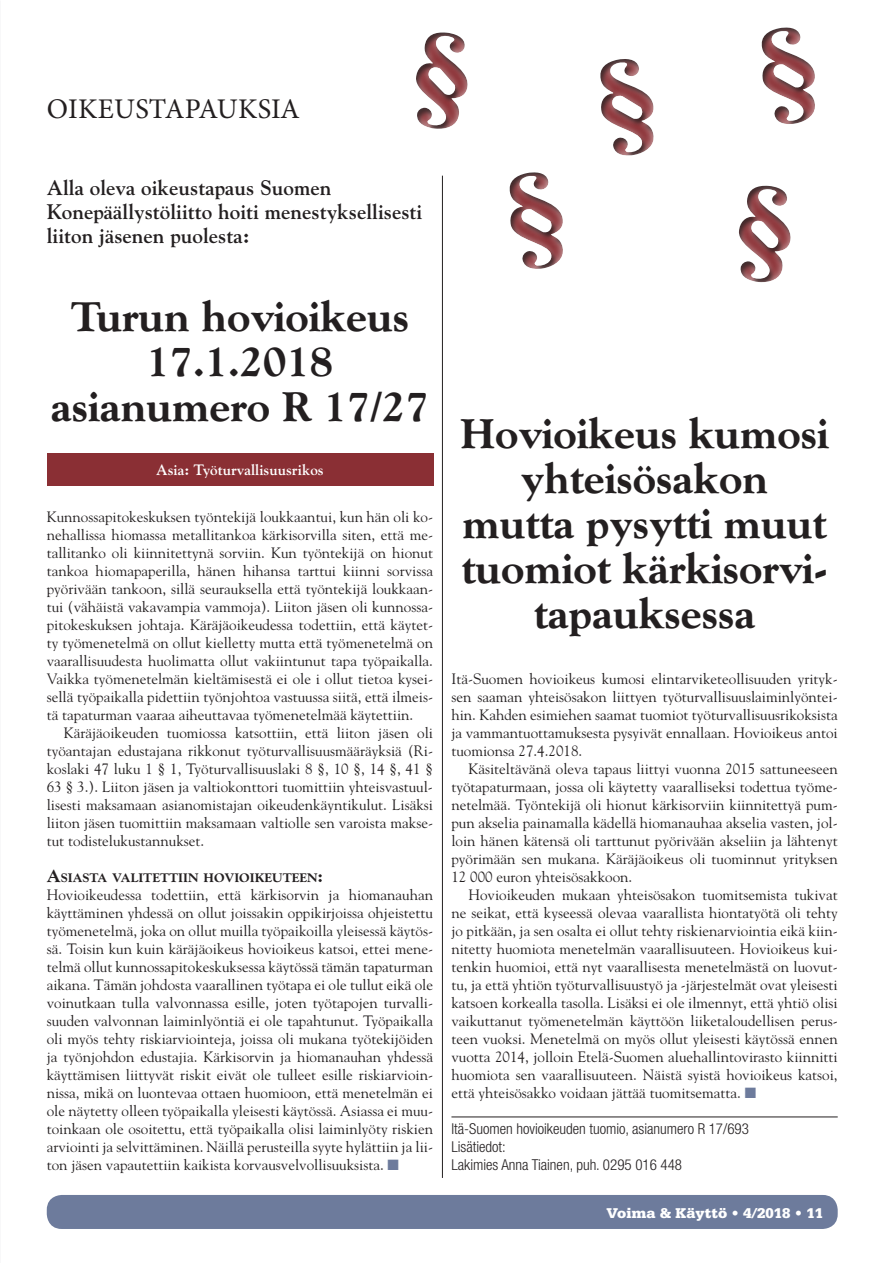
<style>
.page{position:relative;width:893px;height:1263px;background:#fff}
.page>*{position:absolute;margin:0;border:0;box-sizing:border-box;transform-origin:0 0}
.t1{font:800 42px/45px "Goudy";color:#231f20;text-align:center}
.t2{font:28.5px "Minion Pro";letter-spacing:.005em;color:#231f20}
.t3{font:700 21px/24px "Goudy";color:#231f20}
.t4{font:15px/18px "Goudy";color:#231f20;text-align:justify}
.t5{font:300 condensed 15px/18px "Helvetica Neue LT Std";color:#231f20}
.t6{font:700 15px "Goudy";color:#fff}
.t7{font:900 15px "Serifa";color:#fff}
.t8{font:800 12.6px "Goudy";color:#231f20}
.s1{font-size:18px}
.s2{color:#6d7b9c}
</style>
<div class="page">
<div style="left:47px;top:1195px;width:791px;height:34px;background:#6d7b9c;border-radius:15px"></div>
<div style="left:47px;top:453px;width:386px;height:33px;background:#8a2f34"></div>
<hr style="left:451px;top:1117px;width:387px;height:1px;background:#231f20">
<hr style="left:442px;top:176px;width:1px;height:1002px;background:#231f20">
<svg style="left:739px;top:27px;width:76px;height:256px"></svg>
<svg style="left:416px;top:32px;width:238px;height:241px"></svg>
<h2 class="t2" style="left:47px;top:90px;width:254px">OIKEUSTAPAUKSIA</h2>
<h3 class="t3" style="left:47px;top:175px;width:377px">Alla oleva oikeustapaus Suomen<br>Konepäällystöliitto hoiti menestyksellisesti liiton jäsenen puolesta:</h3>
<h1 class="t1" style="left:51px;top:294px;width:380px">Turun hovioikeus<br>17.1.2018 asianumero R 17/27</h1>
<p class="t6" style="left:156px;top:461px;width:169px">Asia: Työturvallisuusrikos</p>
<p class="t4" style="left:47px;top:507px;width:388px">Kunnossapitokeskuksen työntekijä loukkaantui, kun hän oli ko&shy;nehallissa hiomassa metallitankoa kärkisorvilla siten, että me&shy;tallitanko oli kiinnitettynä sorviin. Kun työntekijä on hionut tankoa hiomapaperilla, hänen hihansa tarttui kiinni sorvissa pyörivään tankoon, sillä seurauksella että työntekijä loukkaan&shy;tui (vähäistä vakavampia vammoja). Liiton jäsen oli kunnossa&shy;pitokeskuksen johtaja. Käräjäoikeudessa todettiin, että käytet&shy;ty työmenetelmä on ollut kielletty mutta että työmenetelmä on vaarallisuudesta huolimatta ollut vakiintunut tapa työpaikalla.<br>Vaikka työmenetelmän kieltämisestä ei ole i ollut tietoa kysei&shy;sellä työpaikalla pidettiin työnjohtoa vastuussa siitä, että ilmeis&shy;tä tapaturman vaaraa aiheuttavaa työmenetelmää käytettiin.</p>
<p class="t4" style="left:47px;top:723px;width:388px;text-indent:17px">Käräjäoikeuden tuomiossa katsottiin, että liiton jäsen oli työantajan edustajana rikkonut työturvallisuusmääräyksiä (Ri&shy;koslaki 47 luku 1 § 1, Työturvallisuuslaki 8 §, 10 §, 14 §, 41 § 63 § 3.). Liiton jäsen ja valtiokonttori tuomittiin yhteisvastuul&shy;lisesti maksamaan asianomistajan oikeudenkäyntikulut. Lisäksi liiton jäsen tuomittiin maksamaan valtiolle sen varoista makse&shy;tut todistelukustannukset.</p>
<p class="t8" style="left:47px;top:870px;width:277px"><span class="s1">A</span>SIASTA VALITETTIIN HOVIOIKEUTEEN<span class="s1">:</span></p>
<p class="t4" style="left:47px;top:885px;width:388px">Hovioikeudessa todettiin, että kärkisorvin ja hiomanauhan käyttäminen yhdessä on ollut joissakin oppikirjoissa ohjeistettu työmenetelmä, joka on ollut muilla työpaikoilla yleisessä käytös&shy;sä. Toisin kun kuin käräjäoikeus hovioikeus katsoi, ettei mene&shy;telmä ollut kunnossapitokeskuksessa käytössä tämän tapaturman aikana. Tämän johdosta vaarallinen työtapa ei ole tullut eikä ole voinutkaan tulla valvonnassa esille, joten työtapojen turvalli&shy;suuden valvonnan laiminlyöntiä ei ole tapahtunut. Työpaikalla oli myös tehty riskiarviointeja, joissa oli mukana työtekijöiden ja työnjohdon edustajia. Kärkisorvin ja hiomanauhan yhdessä käyttämisen liittyvät riskit eivät ole tulleet esille riskiarvioin&shy;nissa, mikä on luontevaa ottaen huomioon, että menetelmän ei ole näytetty olleen työpaikalla yleisesti käytössä. Asiassa ei muu&shy;toinkaan ole osoitettu, että työpaikalla olisi laiminlyöty riskien arviointi ja selvittäminen. Näillä perusteilla syyte hylättiin ja lii&shy;ton jäsen vapautettiin kaikista korvausvelvollisuuksista. <span class="s2">■</span></p>
<h1 class="t1" style="left:460px;top:412px;width:370px">Hovioikeus kumosi yhteisösakon mutta pysytti muut tuomiot kärkisorvi&shy;tapauksessa</h1>
<p class="t4" style="left:451px;top:669px;width:388px">Itä-Suomen hovioikeus kumosi elintarviketeollisuuden yrityk&shy;sen saaman yhteisösakon liittyen työturvallisuuslaiminlyöntei&shy;hin. Kahden esimiehen saamat tuomiot työturvallisuusrikoksista ja vammantuottamuksesta pysyivät ennallaan. Hovioikeus antoi tuomionsa 27.4.2018.</p>
<p class="t4" style="left:451px;top:759px;width:388px;text-indent:17px">Käsiteltävänä oleva tapaus liittyi vuonna 2015 sattuneeseen työtapaturmaan, jossa oli käytetty vaaralliseksi todettua työme&shy;netelmää. Työntekijä oli hionut kärkisorviin kiinnitettyä pum&shy;pun akselia painamalla kädellä hiomanauhaa akselia vasten, jol&shy;loin hänen kätensä oli tarttunut pyörivään akseliin ja lähtenyt pyörimään sen mukana. Käräjäoikeus oli tuominnut yrityksen 12 000 euron yhteisösakkoon.</p>
<p class="t4" style="left:451px;top:885px;width:388px;text-indent:17px">Hovioikeuden mukaan yhteisösakon tuomitsemista tukivat ne seikat, että kyseessä olevaa vaarallista hiontatyötä oli tehty jo pitkään, ja sen osalta ei ollut tehty riskienarviointia eikä kiin&shy;nitetty huomiota menetelmän vaarallisuuteen. Hovioikeus kui&shy;tenkin huomioi, että nyt vaarallisesta menetelmästä on luovut&shy;tu, ja että yhtiön työturvallisuustyö ja -järjestelmät ovat yleisesti katsoen korkealla tasolla. Lisäksi ei ole ilmennyt, että yhtiö olisi vaikuttanut työmenetelmän käyttöön liiketaloudellisen perus&shy;teen vuoksi. Menetelmä on myös ollut yleisesti käytössä ennen vuotta 2014, jolloin Etelä-Suomen aluehallintovirasto kiinnitti huomiota sen vaarallisuuteen. Näistä syistä hovioikeus katsoi, että yhteisösakko voidaan jättää tuomitsematta. <span class="s2">■</span></p>
<p class="t5" style="left:451px;top:1120px;width:299px">Itä-Suomen hovioikeuden tuomio, asianumero R 17/693<br>Lisätiedot:<br>Lakimies Anna Tiainen, puh. 0295 016 448</p>
<p class="t7" style="left:607px;top:1204px;width:218px">Voima &amp; Käyttö • 4/2018 • 11</p>
</div>
